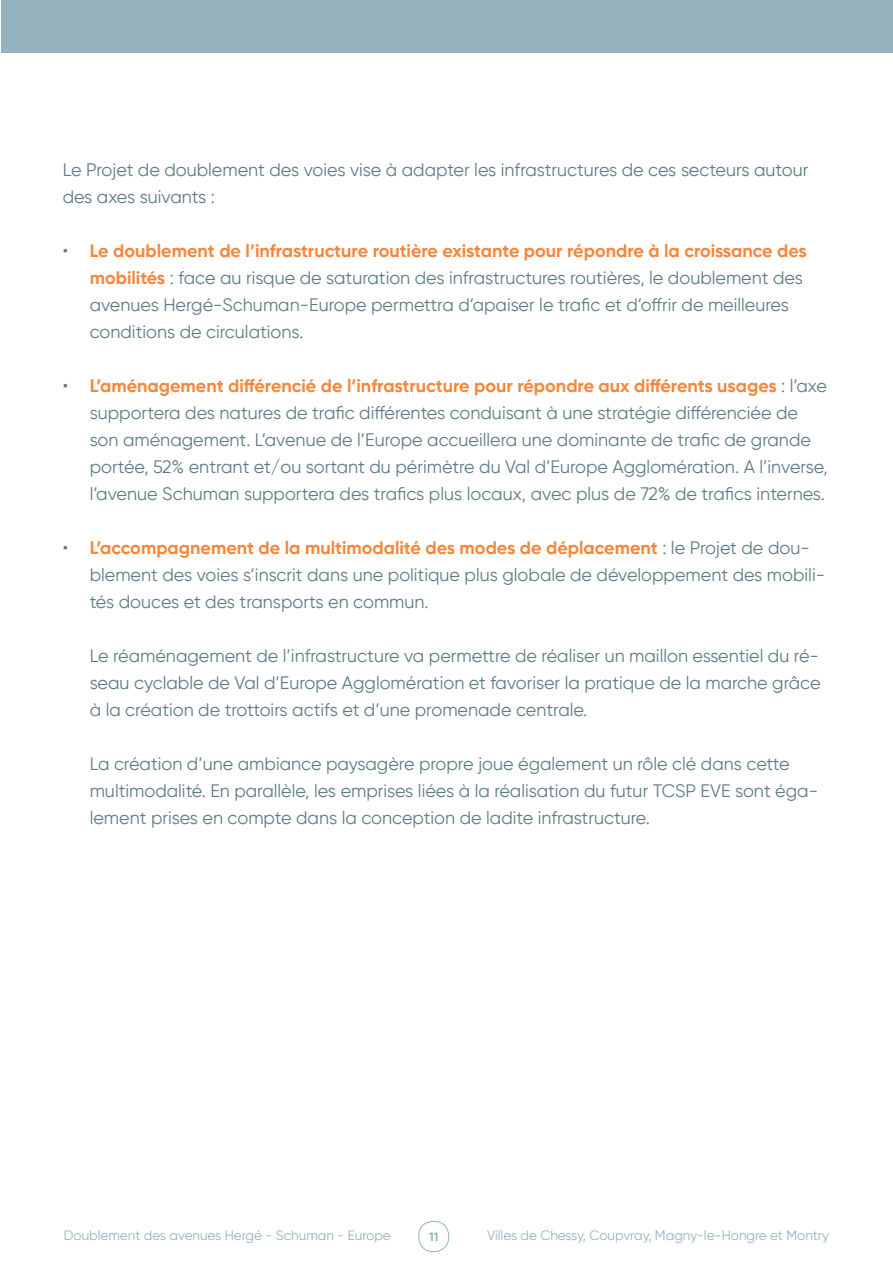
<style>
.page{position:relative;width:893px;height:1263px;background:#fff}
.page>*{position:absolute;margin:0;border:0;box-sizing:border-box;transform-origin:0 0}
.Texte_de_base{font:18px/27px "Gilroy";color:#5e7c86}
.t1{font:13.5px "Gilroy";color:#94b3be}
.t2{font:700 12px "Gilroy";color:#94b3be}
.s1{font-weight:700;color:#f5863b}
</style>
<div class="page">
<hr style="left:0;top:0;width:1px;height:52px;background:#94b3be">
<div style="left:418px;top:1221px;width:31px;height:31px;border:1px solid #94b3be;border-radius:15px"></div>
<div style="left:1px;top:0;width:892px;height:52px;background:#94b3be"></div>
<p class="Texte_de_base" style="left:63px;top:156px;width:747px">Le Projet de doublement des voies vise à adapter les infrastructures de ces secteurs autour des axes suivants :</p>
<p class="Texte_de_base" style="left:90px;top:237px;width:719px;text-indent:-27px">• <span class="s1">Le doublement de l’infrastructure routière existante pour répondre à la croissance des mobilités</span> : face au risque de saturation des infrastructures routières, le doublement des avenues Hergé-Schuman-Europe permettra d’apaiser le trafic et d’offrir de meilleures conditions de circulations.</p>
<p class="Texte_de_base" style="left:90px;top:372px;width:740px;text-indent:-27px">• <span class="s1">L’aménagement différencié de l’infrastructure pour répondre aux différents usages</span> : l’axe supportera des natures de trafic différentes conduisant à une stratégie différenciée de son aménagement. L’avenue de l’Europe accueillera une dominante de trafic de grande portée, 52% entrant et/ou sortant du périmètre du Val d’Europe Agglomération. A l’inverse, l’avenue Schuman supportera des trafics plus locaux, avec plus de 72% de trafics internes.</p>
<p class="Texte_de_base" style="left:90px;top:534px;width:737px;text-indent:-27px">• <span class="s1">L’accompagnement de la multimodalité des modes de déplacement</span> : le Projet de dou&shy;blement des voies s’inscrit dans une politique plus globale de développement des mobili&shy;tés douces et des transports en commun.</p>
<p class="Texte_de_base" style="left:90px;top:642px;width:732px;text-align:justify">Le réaménagement de l’infrastructure va permettre de réaliser un maillon essentiel du ré&shy;seau cyclable de Val d’Europe Agglomération et favoriser la pratique de la marche grâce à la création de trottoirs actifs et d’une promenade centrale.</p>
<p class="Texte_de_base" style="left:90px;top:750px;width:730px">La création d’une ambiance paysagère propre joue également un rôle clé dans cette multimodalité. En parallèle, les emprises liées à la réalisation du futur TCSP EVE sont éga&shy;lement prises en compte dans la conception de ladite infrastructure.</p>
<p class="t1" style="left:64px;top:1226px;width:329px">Doublement des avenues Hergé - Schuman - Europe</p>
<p class="t2" style="left:429px;top:1229px;width:11px">11</p>
<p class="t1" style="left:487px;top:1226px;width:344px">Villes de Chessy, Coupvray, Magny-le-Hongre et Montry</p>
</div>
